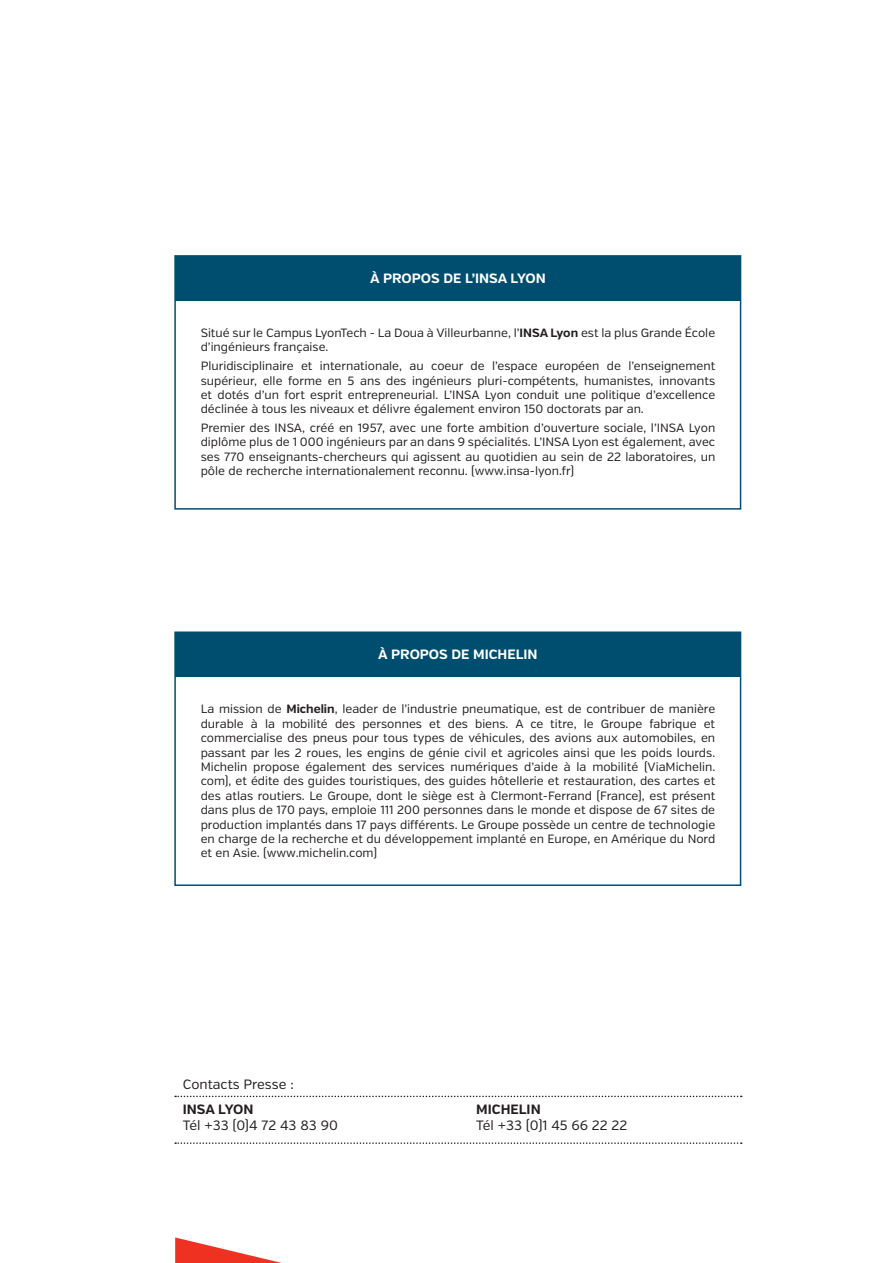
<style>
.page{position:relative;width:893px;height:1263px;background:#fff}
.page>*{position:absolute;margin:0;border:0;box-sizing:border-box;transform-origin:0 0}
.t1{font:13.5px "Verb";color:#231f20}
.t2{font:700 13.5px "Verb";color:#fff}
.t3{font:700 13.5px "Verb";color:#231f20}
.t4{font:12px/14.4px "Verb";color:#231f20;text-align:justify}
.s1{font-weight:700}
</style>
<div class="page">
<svg style="left:175px;top:1237px;width:107px;height:26px"></svg>
<svg style="left:175px;top:1096px;width:567px;height:1px"></svg>
<svg style="left:175px;top:1142px;width:567px;height:2px"></svg>
<div style="left:175px;top:633px;width:566px;height:44px;background:#004e6f"></div>
<div style="left:174px;top:631px;width:567px;height:255px;border:2px solid #004e6f"></div>
<div style="left:175px;top:256px;width:566px;height:45px;background:#004e6f"></div>
<div style="left:174px;top:255px;width:567px;height:255px;border:2px solid #004e6f"></div>
<p class="t2" style="left:370px;top:270px;width:177px">À PROPOS DE L’INSA LYON</p>
<p class="t4" style="left:201px;top:326px;width:516px">Situé sur le Campus LyonTech - La Doua à Villeurbanne, l’<span class="s1">INSA Lyon</span> est la plus Grande École d’ingénieurs française.</p>
<p class="t4" style="left:201px;top:359px;width:516px">Pluridisciplinaire et internationale, au coeur de l’espace européen de l’enseignement supérieur, elle forme en 5 ans des ingénieurs pluri-compétents, humanistes, innovants et dotés d’un fort esprit entrepreneurial. L’INSA Lyon conduit une politique d’excellence déclinée à tous les niveaux et délivre également environ 150 doctorats par an.</p>
<p class="t4" style="left:201px;top:421px;width:516px">Premier des INSA, créé en 1957, avec une forte ambition d’ouverture sociale, l’INSA Lyon diplôme plus de 1 000 ingénieurs par an dans 9 spécialités. L’INSA Lyon est également, avec ses 770 enseignants-chercheurs qui agissent au quotidien au sein de 22 laboratoires, un pôle de recherche internationalement reconnu. (www.insa-lyon.fr)</p>
<p class="t2" style="left:378px;top:646px;width:161px">À PROPOS DE MICHELIN</p>
<p class="t4" style="left:201px;top:702px;width:516px">La mission de <span class="s1">Michelin</span>, leader de l’industrie pneumatique, est de contribuer de manière durable à la mobilité des personnes et des biens. A ce titre, le Groupe fabrique et commercialise des pneus pour tous types de véhicules, des avions aux automobiles, en passant par les 2 roues, les engins de génie civil et agricoles ainsi que les poids lourds.<br>Michelin propose également des services numériques d’aide à la mobilité (ViaMichelin. com), et édite des guides touristiques, des guides hôtellerie et restauration, des cartes et des atlas routiers. Le Groupe, dont le siège est à Clermont-Ferrand (France), est présent dans plus de 170 pays, emploie 111 200 personnes dans le monde et dispose de 67 sites de production implantés dans 17 pays différents. Le Groupe possède un centre de technologie en charge de la recherche et du développement implanté en Europe, en Amérique du Nord et en Asie. (www.michelin.com)</p>
<p class="t1" style="left:183px;top:1076px;width:112px">Contacts Presse :</p>
<p class="t3" style="left:183px;top:1101px;width:72px">INSA LYON</p>
<p class="t1" style="left:183px;top:1117px;width:157px">Tél +33 (0)4 72 43 83 90</p>
<p class="t3" style="left:476px;top:1101px;width:66px">MICHELIN</p>
<p class="t1" style="left:476px;top:1117px;width:153px">Tél +33 (0)1 45 66 22 22</p>
</div>
